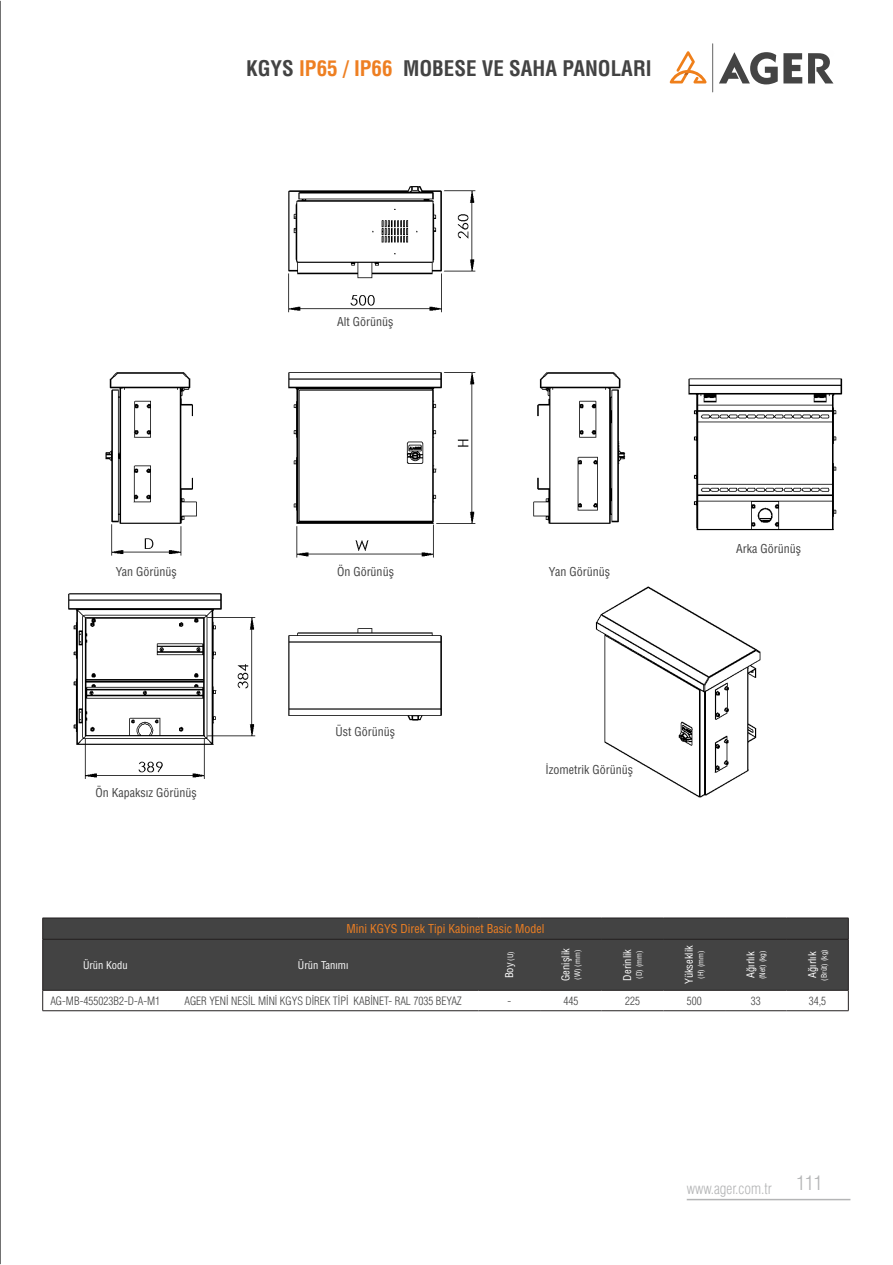
<style>
.page{position:relative;width:893px;height:1265px;background:#fff}
.page>*{position:absolute;margin:0;border:0;box-sizing:border-box;transform-origin:0 0}
.t1{font:21px "Helvetica Cond Bold Tr";color:#434343}
.t2{font:19.5px "Helvetica Condensed Light Tr";color:#b4b5b6}
.t3{font:15px "Helvetica Condensed Light Tr";color:#b4b5b6}
.t4{font:12px "Helvetica Cond Normal Tr";color:#434343}
.t5{font:12px "Helvetica Cond Normal Tr";color:#ee7f22}
.t6{font:11.25px "Helvetica Condensed Light Tr";color:#434343}
.t7{font:10.5px "Helvetica Cond Normal Tr";color:#fff}
.t8{font:7.5px "Helvetica Cond Normal Tr";color:#fff}
.s1{color:#ee7f22}
.s2{font-size:7.5px}
</style>
<div class="page">
<hr style="left:0;top:1px;width:1px;height:1263px;background:#434343">
<div style="left:43px;top:918px;width:805px;height:72px;background:#434343"></div>
<hr style="left:43px;top:939px;width:125px;height:1px;background:#231f20">
<hr style="left:168px;top:939px;width:310px;height:1px;background:#231f20">
<hr style="left:478px;top:939px;width:62px;height:1px;background:#231f20">
<hr style="left:540px;top:939px;width:62px;height:1px;background:#231f20">
<hr style="left:602px;top:939px;width:61px;height:1px;background:#231f20">
<hr style="left:663px;top:939px;width:62px;height:1px;background:#231f20">
<hr style="left:725px;top:939px;width:62px;height:1px;background:#231f20">
<hr style="left:787px;top:939px;width:61px;height:1px;background:#231f20">
<hr style="left:43px;top:990px;width:125px;height:1px;background:#231f20">
<hr style="left:168px;top:990px;width:310px;height:1px;background:#231f20">
<hr style="left:478px;top:990px;width:62px;height:1px;background:#231f20">
<hr style="left:540px;top:990px;width:62px;height:1px;background:#231f20">
<hr style="left:602px;top:990px;width:61px;height:1px;background:#231f20">
<hr style="left:663px;top:990px;width:62px;height:1px;background:#231f20">
<hr style="left:725px;top:990px;width:62px;height:1px;background:#231f20">
<hr style="left:787px;top:990px;width:61px;height:1px;background:#231f20">
<hr style="left:43px;top:917px;width:125px;height:1px;background:#231f20">
<svg style="left:42px;top:918px;width:1px;height:21px"></svg>
<hr style="left:168px;top:917px;width:310px;height:1px;background:#231f20">
<hr style="left:478px;top:917px;width:62px;height:1px;background:#231f20">
<hr style="left:540px;top:917px;width:62px;height:1px;background:#231f20">
<hr style="left:602px;top:917px;width:61px;height:1px;background:#231f20">
<hr style="left:663px;top:917px;width:62px;height:1px;background:#231f20">
<hr style="left:725px;top:917px;width:62px;height:1px;background:#231f20">
<hr style="left:787px;top:917px;width:61px;height:1px;background:#231f20">
<svg style="left:848px;top:918px;width:1px;height:21px"></svg>
<hr style="left:42px;top:939px;width:1px;height:51px;background:#231f20">
<hr style="left:848px;top:939px;width:1px;height:51px;background:#231f20">
<svg style="left:42px;top:990px;width:1px;height:20px"></svg>
<svg style="left:848px;top:990px;width:1px;height:20px"></svg>
<hr style="left:43px;top:1010px;width:125px;height:1px;background:#231f20">
<hr style="left:168px;top:1010px;width:310px;height:1px;background:#231f20">
<hr style="left:478px;top:1010px;width:62px;height:1px;background:#231f20">
<hr style="left:540px;top:1010px;width:62px;height:1px;background:#231f20">
<hr style="left:602px;top:1010px;width:61px;height:1px;background:#231f20">
<hr style="left:663px;top:1010px;width:62px;height:1px;background:#231f20">
<hr style="left:725px;top:1010px;width:62px;height:1px;background:#231f20">
<hr style="left:787px;top:1010px;width:61px;height:1px;background:#231f20">
<img style="left:68px;top:186px;width:775px;height:612px">
<hr style="left:687px;top:1198px;width:163px;height:2px;background:#b4b5b6">
<hr style="left:712px;top:43px;width:1px;height:49px;background:#444">
<svg style="left:808px;top:53px;width:25px;height:30px"></svg>
<svg style="left:719px;top:52px;width:83px;height:32px"></svg>
<svg style="left:670px;top:51px;width:36px;height:32px"></svg>
<h1 class="t1" style="left:246px;top:55px;width:407px">KGYS <span class="s1">IP65 / IP66</span> MOBESE VE SAHA PANOLARI</h1>
<p class="t4" style="left:116px;top:564px;width:63px">Yan Görünüş</p>
<p class="t4" style="left:96px;top:785px;width:103px">Ön Kapaksız Görünüş</p>
<p class="t4" style="left:337px;top:314px;width:58px">Alt Görünüş</p>
<p class="t4" style="left:337px;top:564px;width:58px">Ön Görünüş</p>
<p class="t4" style="left:549px;top:564px;width:63px">Yan Görünüş</p>
<p class="t4" style="left:335px;top:724px;width:61px">Üst Görünüş</p>
<p class="t4" style="left:546px;top:762px;width:89px">İzometrik Görünüş</p>
<p class="t5" style="left:347px;top:921px;width:199px">Mini KGYS Direk Tipi Kabinet Basic Model</p>
<p class="t4" style="left:736px;top:541px;width:66px">Arka Görünüş</p>
<p class="t7" style="left:83px;top:958px;width:46px">Ürün Kodu</p>
<p class="t7" style="left:298px;top:958px;width:52px">Ürün Tanımı</p>
<p class="t7" style="left:503px;top:978px;width:29px;rotate:-90deg">Boy <span class="s2">(U)</span></p>
<p class="t7" style="left:559px;top:981px;width:34px;rotate:-90deg">Genişlik</p>
<p class="t8" style="left:573px;top:979px;width:31px;rotate:-90deg">(W) (mm)</p>
<p class="t7" style="left:621px;top:980px;width:33px;rotate:-90deg">Derinlik</p>
<p class="t8" style="left:634px;top:978px;width:30px;rotate:-90deg">(D) (mm)</p>
<p class="t7" style="left:682px;top:984px;width:41px;rotate:-90deg">Yükseklik</p>
<p class="t8" style="left:696px;top:978px;width:30px;rotate:-90deg">(H) (mm)</p>
<p class="t7" style="left:744px;top:978px;width:28px;rotate:-90deg">Ağırlık</p>
<p class="t8" style="left:758px;top:979px;width:30px;rotate:-90deg">(Net) (kg)</p>
<p class="t7" style="left:806px;top:978px;width:28px;rotate:-90deg">Ağırlık</p>
<p class="t8" style="left:819px;top:980px;width:33px;rotate:-90deg">(Brüt) (kg)</p>
<p class="t6" style="left:50px;top:994px;width:111px">AG-MB-455023B2-D-A-M1</p>
<p class="t6" style="left:184px;top:994px;width:279px">AGER YENİ NESİL MİNİ KGYS DİREK TİPİ KABİNET- RAL 7035 BEYAZ</p>
<p class="t6" style="left:507px;top:994px;width:5px">-</p>
<p class="t6" style="left:563px;top:994px;width:16px">445</p>
<p class="t6" style="left:625px;top:994px;width:16px">225</p>
<p class="t6" style="left:687px;top:994px;width:16px">500</p>
<p class="t6" style="left:751px;top:994px;width:11px">33</p>
<p class="t6" style="left:809px;top:994px;width:19px">34,5</p>
<p class="t3" style="left:687px;top:1179px;width:87px">www.ager.com.tr</p>
<h2 class="t2" style="left:796px;top:1171px;width:27px">111</h2>
</div>
